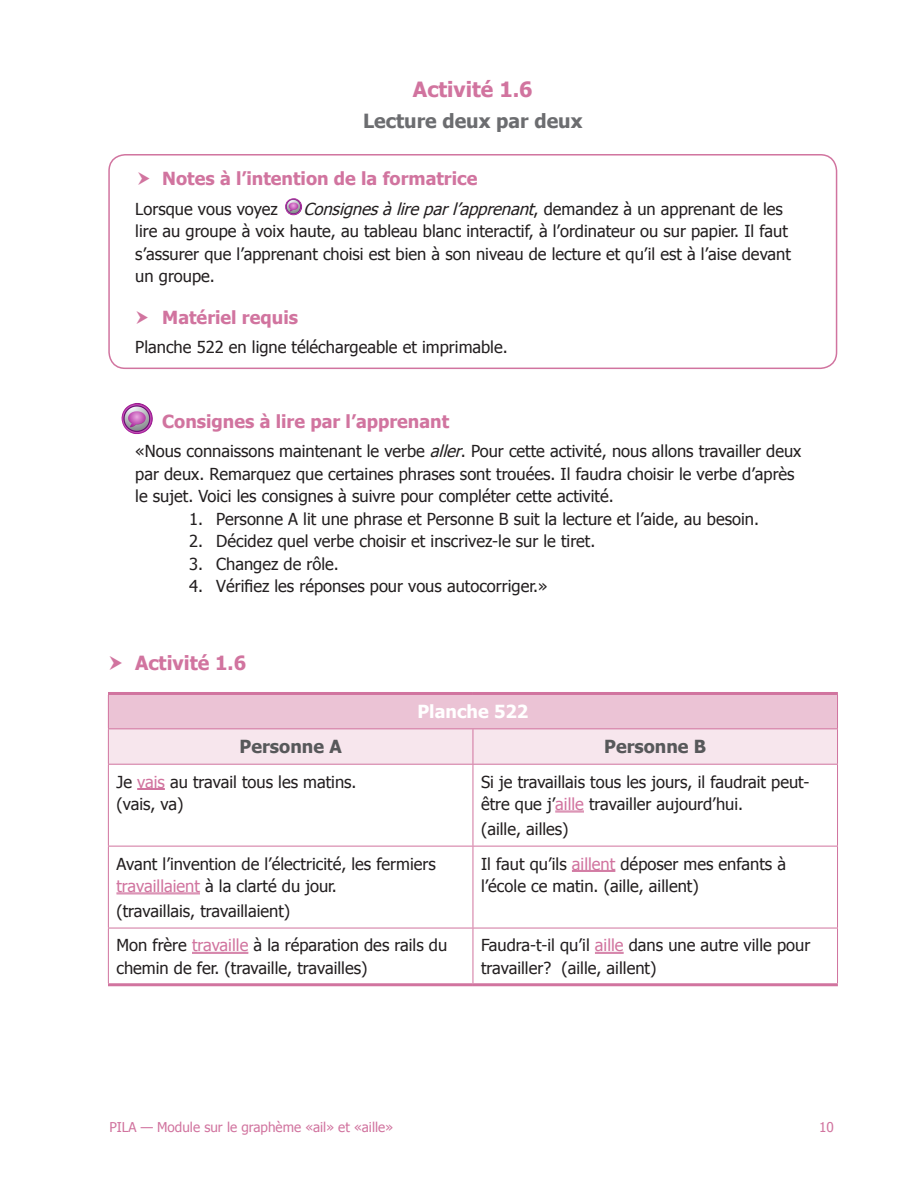
<style>
.page{position:relative;width:918px;height:1188px;background:#fff}
.page>*{position:absolute;margin:0;border:0;box-sizing:border-box;transform-origin:0 0}
.Activité_-_titre_mau{font:700 21px "Tahoma";color:#d1749f}
.Activité_-_sous-titr{font:700 19.5px "Tahoma";color:#6c6d70}
.Activité_x_x_mauve{font:700 19.5px "Tahoma";color:#d1749f}
.Activité_-_boîte_mau{font:700 18px "Tahoma";color:#d1749f}
.Tableau_titre_gris{font:700 18px "Tahoma";color:#57585a}
.Tableau_titre_blanc{font:700 18px "Tahoma";color:#fff}
.Activité_-_boîte_tex{font:16.5px/22.5px "Tahoma";color:#231f20}
.Tableau_texte_noir{font:16.5px/22.5px "Tahoma";color:#231f20}
.t1{font:13.5px "Tahoma";color:#d1749f}
.s1{font-style:italic}
.s2{color:#d1749f}
</style>
<div class="page">
<div style="left:108px;top:154px;width:729px;height:215px;border:2px solid #d1749f;border-radius:16px"></div>
<img style="left:121px;top:403px;width:32px;height:31px">
<div style="left:108px;top:693px;width:730px;height:36px;background:#ebc3d5"></div>
<div style="left:109px;top:729px;width:728px;height:35px;background:#f7e6ed"></div>
<hr style="left:108px;top:729px;width:1px;height:35px;background:#d1749f">
<hr style="left:108px;top:728px;width:365px;height:1px;background:#d1749f">
<hr style="left:473px;top:729px;width:1px;height:35px;background:#d1749f">
<hr style="left:473px;top:728px;width:365px;height:1px;background:#d1749f">
<hr style="left:837px;top:729px;width:1px;height:35px;background:#d1749f">
<hr style="left:108px;top:692px;width:365px;height:3px;background:#d1749f">
<hr style="left:473px;top:692px;width:365px;height:3px;background:#d1749f">
<hr style="left:108px;top:695px;width:1px;height:33px;background:#d1749f">
<hr style="left:837px;top:695px;width:1px;height:33px;background:#d1749f">
<hr style="left:108px;top:764px;width:365px;height:1px;background:#d1749f">
<hr style="left:108px;top:765px;width:1px;height:81px;background:#d1749f">
<hr style="left:473px;top:764px;width:365px;height:1px;background:#d1749f">
<hr style="left:473px;top:765px;width:1px;height:81px;background:#d1749f">
<hr style="left:837px;top:765px;width:1px;height:81px;background:#d1749f">
<hr style="left:108px;top:846px;width:365px;height:1px;background:#d1749f">
<hr style="left:108px;top:847px;width:1px;height:81px;background:#d1749f">
<hr style="left:473px;top:846px;width:365px;height:1px;background:#d1749f">
<hr style="left:473px;top:847px;width:1px;height:81px;background:#d1749f">
<hr style="left:837px;top:847px;width:1px;height:81px;background:#d1749f">
<hr style="left:108px;top:928px;width:365px;height:1px;background:#d1749f">
<hr style="left:108px;top:928px;width:1px;height:55px;background:#d1749f">
<hr style="left:473px;top:928px;width:365px;height:1px;background:#d1749f">
<hr style="left:473px;top:928px;width:1px;height:55px;background:#d1749f">
<hr style="left:837px;top:928px;width:1px;height:55px;background:#d1749f">
<hr style="left:108px;top:983px;width:365px;height:3px;background:#d1749f">
<hr style="left:473px;top:983px;width:365px;height:3px;background:#d1749f">
<svg style="left:137px;top:788px;width:28px;height:2px"></svg>
<svg style="left:555px;top:811px;width:29px;height:2px"></svg>
<hr style="left:116px;top:893px;width:84px;height:1px;background:#d1749f">
<hr style="left:116px;top:894px;width:84px;height:1px;background:#d1749f">
<hr style="left:572px;top:870px;width:43px;height:1px;background:#d1749f">
<hr style="left:572px;top:871px;width:43px;height:1px;background:#d1749f">
<hr style="left:192px;top:952px;width:56px;height:1px;background:#d1749f">
<hr style="left:192px;top:953px;width:56px;height:1px;background:#d1749f">
<svg style="left:595px;top:952px;width:29px;height:2px"></svg>
<img style="left:285px;top:198px;width:18px;height:17px">
<svg style="left:135px;top:428px;width:18px;height:1px"></svg>
<p class="Activité_-_titre_mau" style="left:413px;top:75px;width:121px">Activité 1.6</p>
<p class="Activité_-_sous-titr" style="left:363px;top:107px;width:221px">Lecture deux par deux</p>
<p class="Activité_-_boîte_mau" style="left:162px;top:166px;width:317px">Notes à l’intention de la formatrice</p>
<p class="Activité_-_boîte_tex" style="left:135px;top:197px;width:144px">Lorsque vous voyez</p>
<p class="Activité_-_boîte_tex" style="left:135px;top:197px;width:657px;text-indent:168px"><span class="s1">Consignesàlireparl’apprenant</span>, d e m a n d e z à u n a p p r e n a n t d e l e s lire au groupe à voix haute, au tableau blanc interactif, à l’ordinateur ou sur papier. Il faut s’assurer que l’apprenant choisi est bien à son niveau de lecture et qu’il est à l’aise devant un groupe.</p>
<p class="Activité_-_boîte_mau" style="left:162px;top:304px;width:137px">Matériel requis</p>
<p class="Activité_-_boîte_tex" style="left:135px;top:335px;width:374px">Planche 522 en ligne téléchargeable et imprimable.</p>
<p class="Activité_-_boîte_mau" style="left:162px;top:409px;width:288px">Consignes à lire par l’apprenant</p>
<p class="Activité_-_boîte_tex" style="left:135px;top:439px;width:668px">«Nous connaissons maintenant le verbe <span class="s1">aller</span>. Pour cette activité, nous allons travailler deux par deux. Remarquez que certaines phrases sont trouées. Il faudra choisir le verbe d’après le sujet. Voici les consignes à suivre pour compléter cette activité.</p>
<p class="Activité_-_boîte_tex" style="left:189px;top:507px;width:571px">1. Personne A lit une phrase et Personne B suit la lecture et l’aide, au besoin.</p>
<p class="Activité_-_boîte_tex" style="left:189px;top:529px;width:408px">2. Décidez quel verbe choisir et inscrivez-le sur le tiret.</p>
<p class="Activité_-_boîte_tex" style="left:189px;top:552px;width:151px">3. Changez de rôle.</p>
<p class="Activité_-_boîte_tex" style="left:189px;top:574px;width:360px">4. Vérifiez les réponses pour vous autocorriger.»</p>
<p class="Activité_x_x_mauve" style="left:135px;top:649px;width:113px">Activité 1.6</p>
<p class="Tableau_titre_blanc" style="left:417px;top:699px;width:112px">Planche 522</p>
<p class="Tableau_titre_gris" style="left:240px;top:734px;width:104px">Personne A</p>
<p class="Tableau_titre_gris" style="left:604px;top:734px;width:104px">Personne B</p>
<p class="Tableau_texte_noir" style="left:116px;top:770px;width:242px">Je <span class="s2">vais</span> au travail tous les matins. (vais, va)</p>
<p class="Tableau_texte_noir" style="left:481px;top:770px;width:330px">Si je travaillais tous les jours, il faudrait peut&shy;être que j’<span class="s2">aille</span> travailler aujourd’hui.</p>
<p class="Tableau_texte_noir" style="left:481px;top:817px;width:89px">(aille, ailles)</p>
<p class="Tableau_texte_noir" style="left:116px;top:852px;width:321px">Avant l’invention de l’électricité, les fermiers <span class="s2">travaillaient</span> à la clarté du jour.</p>
<p class="Tableau_texte_noir" style="left:116px;top:899px;width:175px">(travaillais, travaillaient)</p>
<p class="Tableau_texte_noir" style="left:481px;top:852px;width:307px">Il faut qu’ils <span class="s2">aillent</span> déposer mes enfants à l’école ce matin. (aille, aillent)</p>
<p class="Tableau_texte_noir" style="left:116px;top:933px;width:332px">Mon frère <span class="s2">travaille</span> à la réparation des rails du chemin de fer. (travaille, travailles)</p>
<p class="Tableau_texte_noir" style="left:481px;top:933px;width:331px">Faudra-t-il qu’il <span class="s2">aille</span> dans une autre ville pour travailler? (aille, aillent)</p>
<p class="t1" style="left:110px;top:1118px;width:285px">PILA — Module sur le graphème «ail» et «aille»</p>
<p class="t1" style="left:819px;top:1118px;width:16px">10</p>
</div>
